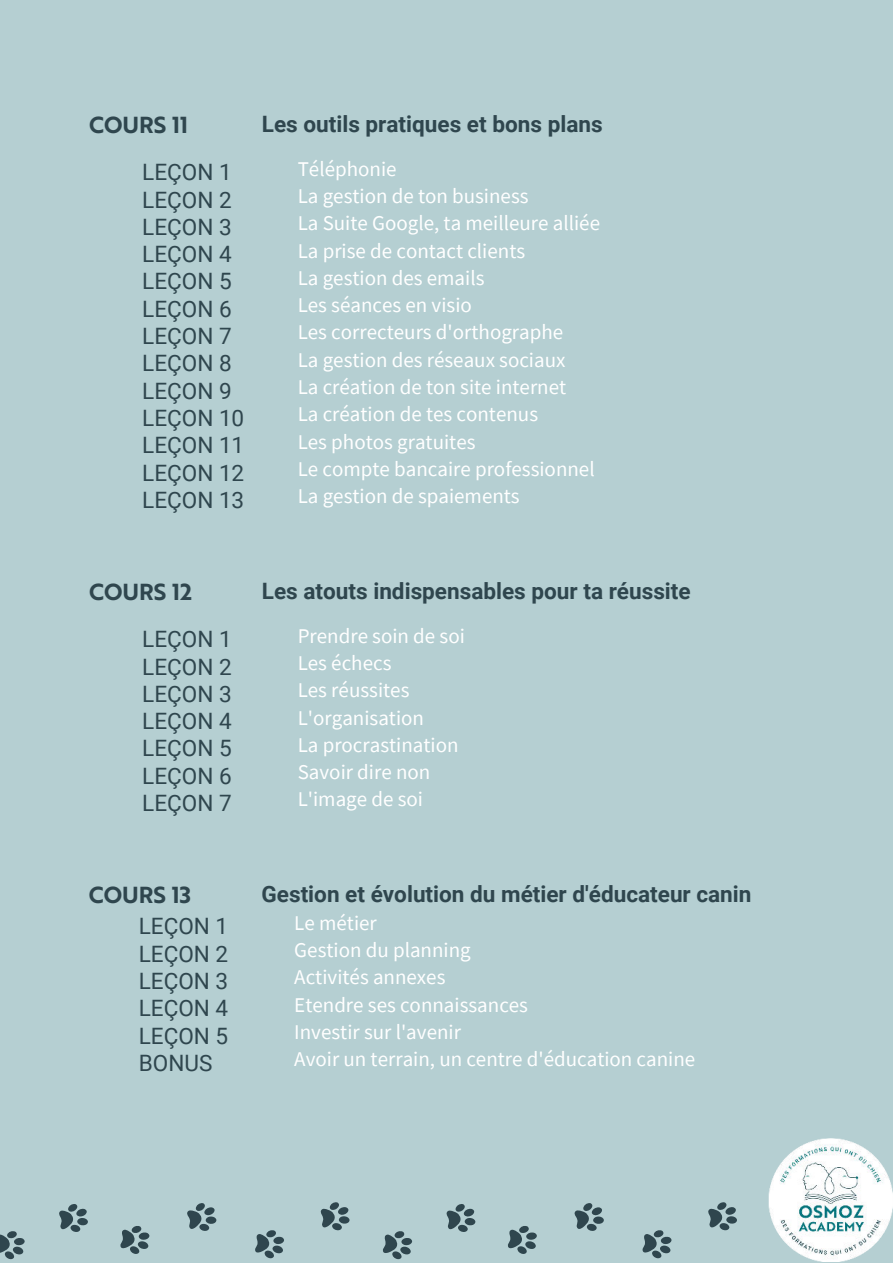
<style>
.page{position:relative;width:893px;height:1264px;background:#fff}
.page>*{position:absolute;margin:0;border:0;box-sizing:border-box;transform-origin:0 0}
.t1{font:22.5px/27.3px "Roboto";color:#2f464e;text-align:justify}
.t2{font:700 22.5px "Roboto";color:#2f464e}
.t3{font:22.5px "Brother 1816 Bold";color:#2f464e}
.t4{font:21px/27.3px "Source Sans Pro";color:#fff}
</style>
<div class="page">
<div style="left:0;top:0;width:892px;height:1262px;background:#b5cfd2"></div>
<img style="left:768px;top:1138px;width:124px;height:123px">
<svg style="left:255px;top:1230px;width:29px;height:28px"></svg>
<svg style="left:59px;top:1204px;width:29px;height:28px"></svg>
<svg style="left:0;top:1231px;width:25px;height:28px"></svg>
<svg style="left:187px;top:1203px;width:30px;height:28px"></svg>
<svg style="left:120px;top:1226px;width:29px;height:28px"></svg>
<svg style="left:320px;top:1202px;width:30px;height:28px"></svg>
<svg style="left:642px;top:1230px;width:29px;height:28px"></svg>
<svg style="left:446px;top:1204px;width:29px;height:28px"></svg>
<svg style="left:383px;top:1231px;width:29px;height:28px"></svg>
<svg style="left:574px;top:1203px;width:30px;height:28px"></svg>
<svg style="left:508px;top:1226px;width:29px;height:28px"></svg>
<svg style="left:708px;top:1202px;width:29px;height:28px"></svg>
<p class="t3" style="left:89px;top:108px;width:100px">COURS 11</p>
<p class="t2" style="left:262px;top:108px;width:342px">Les outils pratiques et bons plans</p>
<p class="t1" style="left:142px;top:158px;width:91px">LEÇON 1</p>
<p class="t4" style="left:298px;top:155px;width:100px">Téléphonie</p>
<p class="t1" style="left:142px;top:185px;width:91px">LEÇON 2<br>LEÇON 3<br>LEÇON 4</p>
<p class="t4" style="left:298px;top:182px;width:304px">La gestion de ton business<br>La Suite Google, ta meilleure alliée</p>
<p class="t1" style="left:142px;top:267px;width:91px">LEÇON 5</p>
<p class="t4" style="left:298px;top:264px;width:188px">La gestion des emails</p>
<p class="t1" style="left:142px;top:294px;width:91px">LEÇON 6</p>
<p class="t4" style="left:298px;top:291px;width:176px">Les séances en visio</p>
<p class="t1" style="left:142px;top:321px;width:91px">LEÇON 7</p>
<p class="t4" style="left:298px;top:319px;width:267px">Les correcteurs d'orthographe</p>
<p class="t1" style="left:142px;top:349px;width:91px">LEÇON 8</p>
<p class="t4" style="left:298px;top:346px;width:269px">La gestion des réseaux sociaux</p>
<p class="t1" style="left:142px;top:376px;width:91px">LEÇON 9</p>
<p class="t4" style="left:298px;top:373px;width:270px">La création de ton site internet</p>
<p class="t4" style="left:298px;top:237px;width:229px">La prise de contact clients</p>
<p class="t1" style="left:142px;top:403px;width:104px">LEÇON 10</p>
<p class="t4" style="left:298px;top:400px;width:242px">La création de tes contenus</p>
<p class="t1" style="left:142px;top:431px;width:104px">LEÇON 11</p>
<p class="t4" style="left:298px;top:428px;width:179px">Les photos gratuites</p>
<p class="t1" style="left:142px;top:458px;width:104px">LEÇON 12</p>
<p class="t4" style="left:298px;top:455px;width:298px">Le compte bancaire professionnel</p>
<p class="t1" style="left:142px;top:485px;width:104px">LEÇON 13</p>
<p class="t4" style="left:298px;top:482px;width:223px">La gestion de spaiements</p>
<p class="t3" style="left:89px;top:575px;width:104px">COURS 12</p>
<p class="t2" style="left:262px;top:575px;width:430px">Les atouts indispensables pour ta réussite</p>
<p class="t1" style="left:142px;top:625px;width:91px">LEÇON 1</p>
<p class="t4" style="left:298px;top:622px;width:169px">Prendre soin de soi</p>
<p class="t1" style="left:142px;top:652px;width:91px">LEÇON 2<br>LEÇON 3<br>LEÇON 4</p>
<p class="t4" style="left:298px;top:649px;width:113px">Les échecs<br>Les réussites</p>
<p class="t1" style="left:142px;top:734px;width:91px">LEÇON 5</p>
<p class="t4" style="left:298px;top:731px;width:162px">La procrastination</p>
<p class="t1" style="left:142px;top:761px;width:91px">LEÇON 6</p>
<p class="t4" style="left:298px;top:758px;width:134px">Savoir dire non<br>L'image de soi</p>
<p class="t4" style="left:298px;top:703px;width:128px">L'organisation</p>
<p class="t1" style="left:142px;top:788px;width:91px">LEÇON 7</p>
<p class="t2" style="left:261px;top:878px;width:491px">Gestion et évolution du métier d'éducateur canin</p>
<p class="t3" style="left:89px;top:878px;width:104px">COURS 13</p>
<p class="t1" style="left:139px;top:911px;width:91px">LEÇON 1</p>
<p class="t4" style="left:294px;top:909px;width:84px">Le métier</p>
<p class="t1" style="left:139px;top:939px;width:91px">LEÇON 2<br>LEÇON 3<br>LEÇON 4</p>
<p class="t4" style="left:294px;top:936px;width:235px">Gestion du planning<br>Activités annexes<br>Etendre ses connaissances</p>
<p class="t1" style="left:139px;top:1021px;width:91px">LEÇON 5<br>BONUS</p>
<p class="t4" style="left:294px;top:1018px;width:402px">Investir sur l'avenir<br>Avoir un terrain, un centre d'éducation canine</p>
</div>
